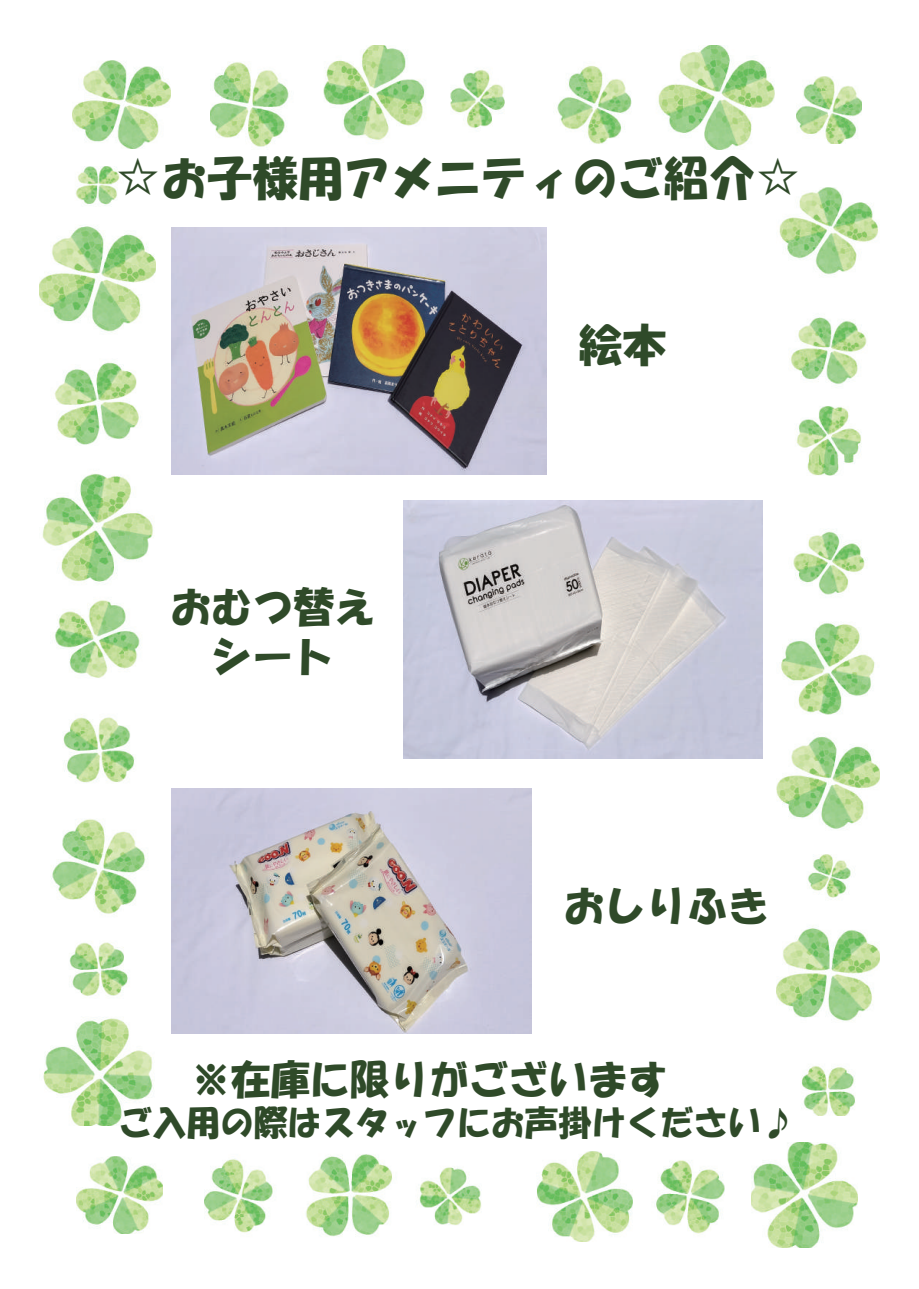
<style>
.page{position:relative;width:919px;height:1289px;background:#fff}
.page>*{position:absolute;margin:0;border:0;box-sizing:border-box;transform-origin:0 0}
.t1{font:46.5px "HGS Soei Kakupoptai";color:#2f4a29}
.t2{font:45px "HGS Soei Kakupoptai";color:#2f4a29}
.t3{font:42px/49.5px "HGS Soei Kakupoptai";color:#2f4a29;text-align:center}
.t4{font:40.5px "HGS Soei Kakupoptai";color:#2f4a29}
.t5{font:34.5px "HGS Soei Kakupoptai";color:#2f4a29}
</style>
<div class="page">
<img style="left:210px;top:45px;width:564px;height:104px">
<img style="left:72px;top:61px;width:99px;height:88px">
<img style="left:39px;top:166px;width:117px;height:959px">
<img style="left:77px;top:1156px;width:85px;height:77px">
<img style="left:205px;top:1151px;width:519px;height:90px">
<img style="left:751px;top:1142px;width:106px;height:105px">
<img style="left:776px;top:187px;width:103px;height:928px">
<img style="left:796px;top:76px;width:65px;height:68px">
<img style="left:171px;top:227px;width:375px;height:247px">
<img style="left:404px;top:501px;width:358px;height:257px">
<img style="left:171px;top:788px;width:360px;height:245px">
<h1 class="t1" style="left:115px;top:155px;width:687px">☆お子様用アメニティのご紹介☆</h1>
<p class="t3" style="left:170px;top:582px;width:207px">おむつ替えシート</p>
<h2 class="t2" style="left:578px;top:322px;width:90px">絵本</h2>
<p class="t3" style="left:563px;top:880px;width:207px">おしりふき</p>
<p class="t4" style="left:191px;top:1058px;width:478px">※在庫に限りがございます</p>
<p class="t5" style="left:119px;top:1105px;width:678px">ご入用の際はスタッフにお声掛けください♪</p>
</div>
